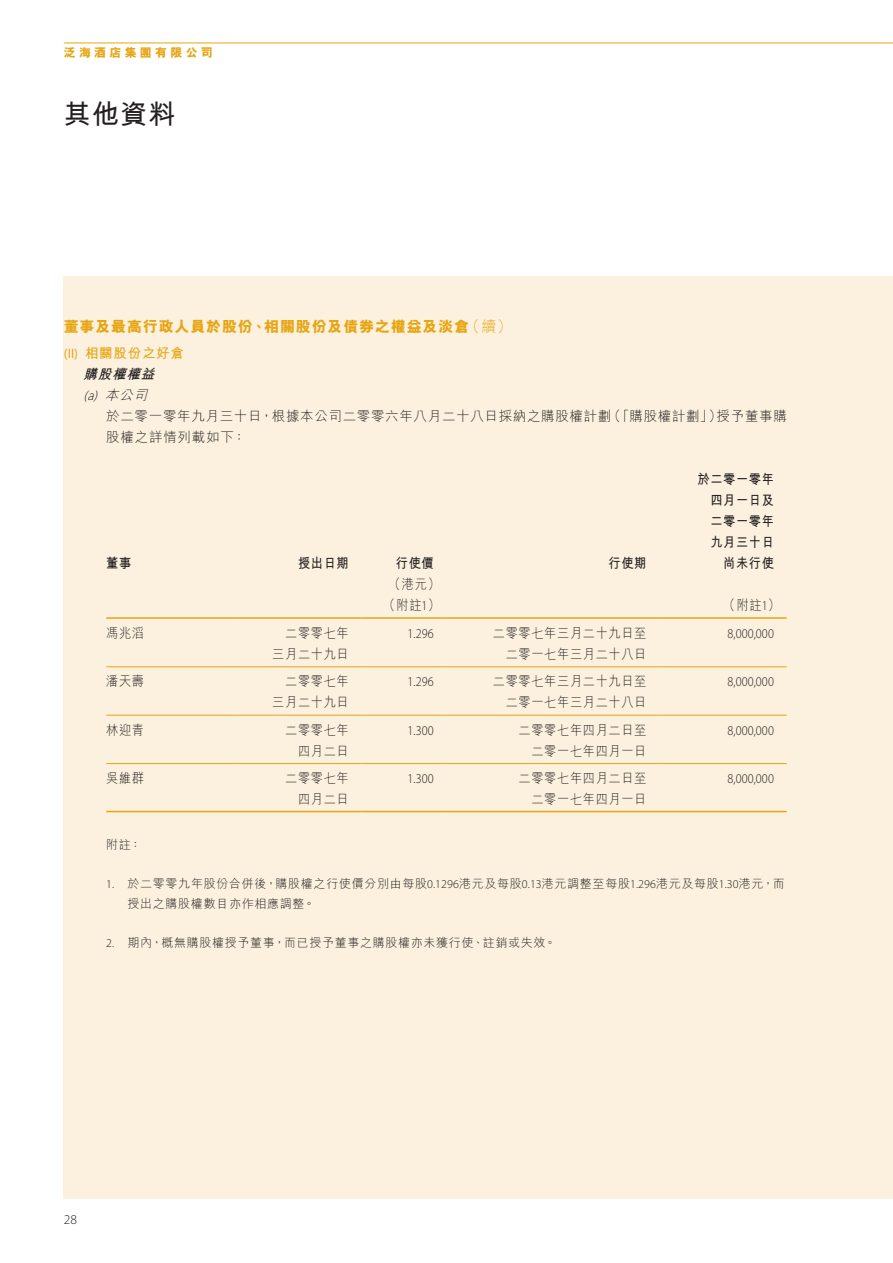
<style>
.page{position:relative;width:893px;height:1263px;background:#fff}
.page>*{position:absolute;margin:0;border:0;box-sizing:border-box;transform-origin:0 0}
.t1{font:700 27px "M Hei HK";color:#231f20}
.Heading_1{font:800 15px "M Hei HK";letter-spacing:.055em;color:#e7a512}
.Body_Text{font:300 13.5px "M Hei HK";letter-spacing:.055em;color:#231f20;scale:.9 1}
.Body_Text-2{font:300 13.5px/21px "M Hei HK";letter-spacing:.055em;color:#231f20}
.Body_Text-3{font:300 13.5px "Myriad Pro";letter-spacing:.005em;color:#231f20;scale:.9 1}
.Body_Text-4{font:700 13.5px "M Hei HK";letter-spacing:.055em;color:#231f20;scale:.9 1}
.Heading_2{font:700 13.5px "M Hei HK";letter-spacing:.055em;color:#e7a512}
.Heading_4{font:italic 300 13.5px "Myriad Pro";color:#231f20}
.Heading_3{font:italic 700 13.5px "M Hei HK";color:#231f20}
.Body_Text-5{font:300 13.5px "Myriad Pro";letter-spacing:.005em;color:#231f20}
.Notes{font:300 12px/19.5px "M Hei HK";letter-spacing:.055em;color:#231f20}
.Body_Text-6{font:800 12px "M Hei HK";letter-spacing:.27em;color:#e7a512}
.s1{font-weight:300}
.s2{font-family:"Myriad Pro";font-weight:400}
.s3{font-family:"M Hei HK"}
.s4{font-family:"Myriad Pro"}
</style>
<div class="page">
<div style="left:64px;top:276px;width:829px;height:923px;background:#fbf1de"></div>
<hr style="left:64px;top:43px;width:829px;height:1px;background:#e7a512">
<hr style="left:106px;top:617px;width:128px;height:2px;background:#e7a512">
<hr style="left:234px;top:617px;width:127px;height:2px;background:#e7a512">
<hr style="left:361px;top:617px;width:81px;height:2px;background:#e7a512">
<hr style="left:442px;top:617px;width:217px;height:2px;background:#e7a512">
<hr style="left:659px;top:617px;width:128px;height:2px;background:#e7a512">
<hr style="left:106px;top:666px;width:128px;height:1px;background:#e7a512">
<hr style="left:234px;top:666px;width:127px;height:1px;background:#e7a512">
<hr style="left:361px;top:666px;width:81px;height:1px;background:#e7a512">
<hr style="left:442px;top:666px;width:217px;height:1px;background:#e7a512">
<hr style="left:659px;top:666px;width:128px;height:1px;background:#e7a512">
<hr style="left:106px;top:715px;width:128px;height:1px;background:#e7a512">
<hr style="left:234px;top:715px;width:127px;height:1px;background:#e7a512">
<hr style="left:361px;top:715px;width:81px;height:1px;background:#e7a512">
<hr style="left:442px;top:715px;width:217px;height:1px;background:#e7a512">
<hr style="left:659px;top:715px;width:128px;height:1px;background:#e7a512">
<hr style="left:106px;top:763px;width:128px;height:1px;background:#e7a512">
<hr style="left:234px;top:763px;width:127px;height:1px;background:#e7a512">
<hr style="left:361px;top:763px;width:81px;height:1px;background:#e7a512">
<hr style="left:442px;top:763px;width:217px;height:1px;background:#e7a512">
<hr style="left:659px;top:763px;width:128px;height:1px;background:#e7a512">
<hr style="left:106px;top:811px;width:128px;height:1px;background:#e7a512">
<hr style="left:234px;top:811px;width:127px;height:1px;background:#e7a512">
<hr style="left:361px;top:811px;width:81px;height:1px;background:#e7a512">
<hr style="left:442px;top:811px;width:217px;height:1px;background:#e7a512">
<hr style="left:659px;top:811px;width:128px;height:1px;background:#e7a512">
<p class="Body_Text-6" style="left:64px;top:46px;width:151px">泛海酒店集團有限公司</p>
<p class="t1" style="left:64px;top:94px;width:113px">其他資料</p>
<p class="Heading_1" style="left:64px;top:319px;width:450px">董事及最高行政人員於股份、相關股份及債券之權益及淡倉<span class="s1">（續）</span></p>
<p class="Heading_2" style="left:64px;top:343px;width:122px"><span class="s2">(II)</span> 相關股份之好倉</p>
<p class="Heading_3" style="left:84px;top:364px;width:77px">購股權權益</p>
<p class="Heading_4" style="left:84px;top:387px;width:68px">(a) <span class="s3">本公司</span></p>
<p class="Body_Text-2" style="left:106px;top:405px;width:682px">於二零一零年九月三十日，根據本公司二零零六年八月二十八日採納之購股權計劃（「購股權計劃」）授予董事購股權之詳情列載如下：</p>
<p class="Body_Text-4" style="left:106px;top:553px;width:29px">董事</p>
<p class="Body_Text-4" style="left:298px;top:553px;width:58px">授出日期</p>
<p class="Body_Text-4" style="left:396px;top:553px;width:44px">行使價</p>
<p class="Body_Text-4" style="left:608px;top:553px;width:44px">行使期</p>
<p class="Body_Text-4" style="left:698px;top:469px;width:86px">於二零一零年</p>
<p class="Body_Text-4" style="left:710px;top:490px;width:72px">四月一日及</p>
<p class="Body_Text-4" style="left:710px;top:511px;width:72px">二零一零年</p>
<p class="Body_Text-4" style="left:710px;top:532px;width:72px">九月三十日</p>
<p class="Body_Text-4" style="left:723px;top:553px;width:58px">尚未行使</p>
<p class="Body_Text" style="left:388px;top:577px;width:58px">（港元）</p>
<p class="Body_Text" style="left:383px;top:598px;width:64px">（附註<span class="s4">1</span>）</p>
<p class="Body_Text" style="left:723px;top:598px;width:64px">（附註<span class="s4">1</span>）</p>
<p class="Body_Text" style="left:106px;top:626px;width:44px">馮兆滔</p>
<p class="Body_Text" style="left:285px;top:626px;width:72px">二零零七年</p>
<p class="Body_Text" style="left:272px;top:647px;width:86px">三月二十九日</p>
<p class="Body_Text-3" style="left:408px;top:625px;width:31px">1.296</p>
<p class="Body_Text" style="left:493px;top:626px;width:172px">二零零七年三月二十九日至</p>
<p class="Body_Text" style="left:506px;top:647px;width:158px">二零一七年三月二十八日</p>
<p class="Body_Text-3" style="left:727px;top:625px;width:53px">8,000,000</p>
<p class="Body_Text" style="left:106px;top:675px;width:44px">潘天壽</p>
<p class="Body_Text" style="left:285px;top:675px;width:72px">二零零七年</p>
<p class="Body_Text" style="left:272px;top:696px;width:86px">三月二十九日</p>
<p class="Body_Text-3" style="left:408px;top:674px;width:31px">1.296</p>
<p class="Body_Text" style="left:493px;top:675px;width:172px">二零零七年三月二十九日至</p>
<p class="Body_Text" style="left:506px;top:696px;width:158px">二零一七年三月二十八日</p>
<p class="Body_Text-3" style="left:727px;top:674px;width:53px">8,000,000</p>
<p class="Body_Text" style="left:106px;top:723px;width:44px">林迎青</p>
<p class="Body_Text" style="left:285px;top:723px;width:72px">二零零七年</p>
<p class="Body_Text" style="left:298px;top:744px;width:58px">四月二日</p>
<p class="Body_Text-3" style="left:408px;top:722px;width:31px">1.300</p>
<p class="Body_Text" style="left:519px;top:723px;width:143px">二零零七年四月二日至</p>
<p class="Body_Text" style="left:531px;top:744px;width:129px">二零一七年四月一日</p>
<p class="Body_Text-3" style="left:727px;top:722px;width:53px">8,000,000</p>
<p class="Body_Text" style="left:106px;top:771px;width:44px">吳維群</p>
<p class="Body_Text" style="left:285px;top:771px;width:72px">二零零七年</p>
<p class="Body_Text" style="left:298px;top:792px;width:58px">四月二日</p>
<p class="Body_Text-3" style="left:408px;top:770px;width:31px">1.300</p>
<p class="Body_Text" style="left:519px;top:771px;width:143px">二零零七年四月二日至</p>
<p class="Body_Text" style="left:531px;top:792px;width:129px">二零一七年四月一日</p>
<p class="Body_Text-3" style="left:727px;top:770px;width:53px">8,000,000</p>
<p class="Notes" style="left:106px;top:835px;width:37px">附註：</p>
<p class="Notes" style="left:128px;top:874px;width:659px;text-indent:-21px"><span class="s4">1.</span> 於二零零九年股份合併後，購股權之行使價分別由每股<span class="s4">0.1296</span>港元及每股<span class="s4">0.13</span>港元調整至每股<span class="s4">1.296</span>港元及每股<span class="s4">1.30</span>港元，而授出之購股權數目亦作相應調整。</p>
<p class="Notes" style="left:106px;top:932px;width:451px"><span class="s4">2.</span> 期內，概無購股權授予董事，而已授予董事之購股權亦未獲行使、註銷或失效。</p>
<p class="Body_Text-5" style="left:64px;top:1212px;width:15px">28</p>
</div>
